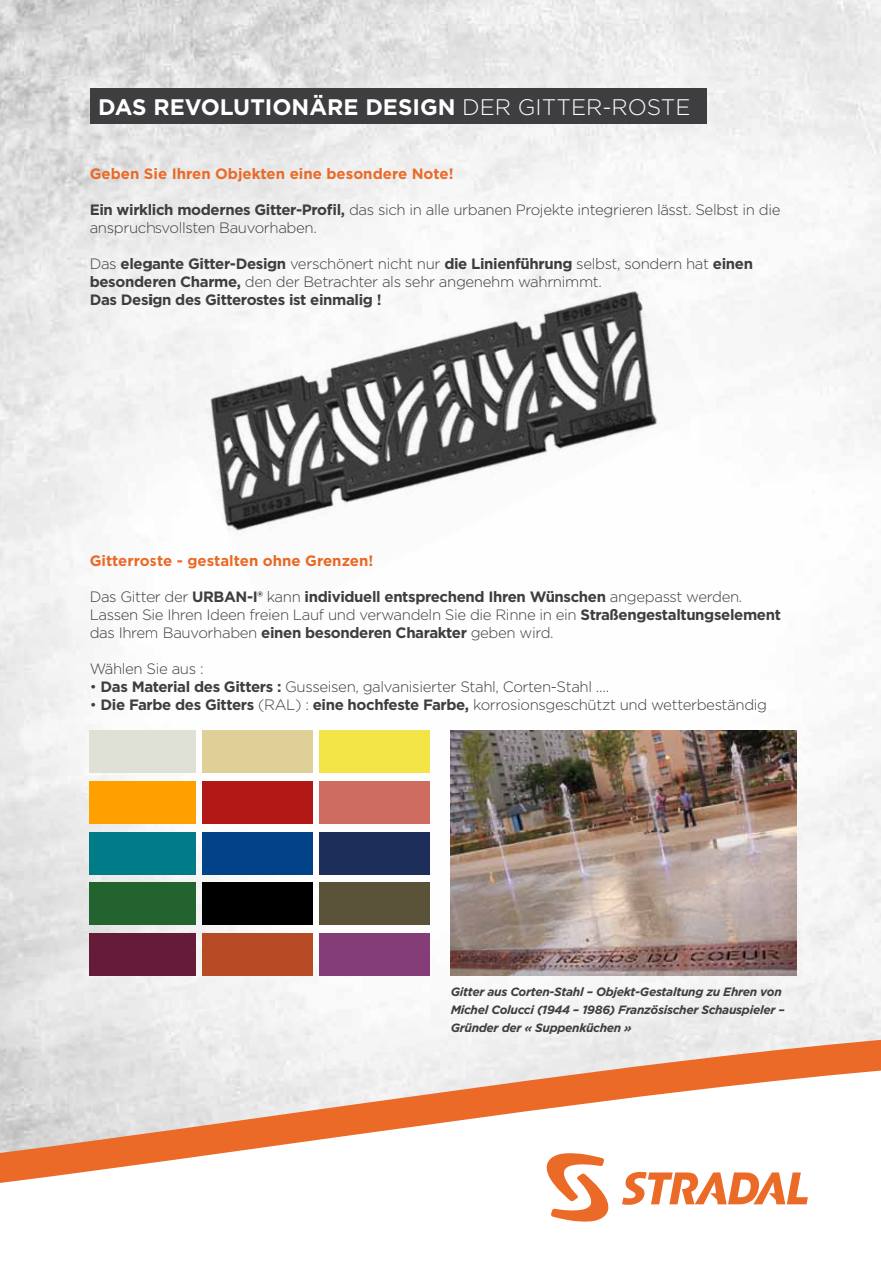
<style>
.page{position:relative;width:881px;height:1263px;background:#fff}
.page>*{position:absolute;margin:0;border:0;box-sizing:border-box;transform-origin:0 0}
.t1{font:700 22.5px "Gotham";color:#fff}
.t2{font:300 22.5px "Gotham";color:#fff}
.t3{font:300 15px/18px "Gotham";letter-spacing:-.025em;color:#3e3d40}
.t4{font:700 15px/18px "Gotham";letter-spacing:-.025em;color:#3e3d40}
.t5{font:700 15px "Gotham";color:#eb6a27}
.t6{font:italic 700 12px/18px "Gotham";letter-spacing:-.025em;color:#3e3d40}
.s1{font-weight:700}
.s2{font-weight:300}
</style>
<div class="page">
<img style="left:0;top:0;width:880px;height:1008px">
<svg style="left:0;top:1008px;width:880px;height:31px;fill:#f0f0f0"></svg>
<svg style="left:0;top:1039px;width:880px;height:163px"></svg>
<svg style="left:541px;top:1152px;width:72px;height:70px"></svg>
<svg style="left:621px;top:1172px;width:186px;height:33px"></svg>
<div style="left:90px;top:88px;width:616px;height:35px;background:#3e3d40"></div>
<div style="left:90px;top:832px;width:106px;height:42px;background:#007c88"></div>
<div style="left:90px;top:934px;width:106px;height:42px;background:#661b39"></div>
<div style="left:90px;top:781px;width:106px;height:42px;background:#ffa000"></div>
<div style="left:90px;top:730px;width:106px;height:43px;background:#dfe1d6"></div>
<div style="left:90px;top:883px;width:106px;height:42px;background:#23632f"></div>
<div style="left:202px;top:832px;width:110px;height:42px;background:#024289"></div>
<div style="left:202px;top:934px;width:110px;height:42px;background:#b74b25"></div>
<div style="left:202px;top:781px;width:110px;height:42px;background:#b21816"></div>
<div style="left:202px;top:730px;width:110px;height:43px;background:#dfd097"></div>
<div style="left:319px;top:883px;width:110px;height:42px;background:#5a5339"></div>
<div style="left:319px;top:832px;width:110px;height:42px;background:#1d2e5a"></div>
<div style="left:319px;top:934px;width:110px;height:42px;background:#843d77"></div>
<div style="left:319px;top:781px;width:110px;height:42px;background:#ce6c5f"></div>
<div style="left:319px;top:730px;width:110px;height:43px;background:#f3e547"></div>
<div style="left:202px;top:883px;width:110px;height:42px;background:#000"></div>
<img style="left:450px;top:730px;width:345px;height:246px">
<img style="left:167px;top:197px;width:541px;height:422px">
<h1 class="t1" style="left:98px;top:92px;width:299px">Das revoluti onäre Desig</h1>
<h1 class="t2" style="left:437px;top:93px;width:119px"><span class="s1">n</span> der Gitte</h1>
<h1 class="t2" style="left:586px;top:93px;width:76px">r-Roste</h1>
<p class="t5" style="left:90px;top:164px;width:365px">Geben Sie Ihren Objekten eine besondere Note!</p>
<p class="t3" style="left:90px;top:200px;width:692px"><span class="s1">Ein wirklich modernes Gitter-Profil,</span> das sich in alle urbanen Projekte integrieren lässt. Selbst in die anspruchsvollsten Bauvorhaben.</p>
<p class="t4" style="left:90px;top:255px;width:664px"><span class="s2">Das</span> elegante Gitter-Design <span class="s2">verschönert nicht nur</span> die Linienführung <span class="s2">selbst, sondern hat</span> einen besonderen Charme, <span class="s2">den der Betrachter als sehr angenehm wahrnimmt.<br></span>Das Design des Gitterostes ist einmalig !</p>
<p class="t5" style="left:90px;top:550px;width:285px">Gitterroste - gestalten ohne Grenzen!</p>
<p class="t3" style="left:90px;top:587px;width:692px">Das Gitter der <span class="s1">Urban-I®</span> kann <span class="s1">individuell entsprechend Ihren Wünschen</span> angepasst werden.<br>Lassen Sie Ihren Ideen freien Lauf und verwandeln Sie die Rinne in ein <span class="s1">Straßengestaltungselement </span>das I hrem Bauvorhaben <span class="s1">einen besonderen Charakter</span> geben wird.</p>
<p class="t3" style="left:90px;top:659px;width:115px">Wählen Sie aus :</p>
<p class="t3" style="left:90px;top:677px;width:521px">• <span class="s1">Das Material des Gitters :</span> Gusseisen, galvanisierter Stahl, Corten-Stahl ….</p>
<p class="t3" style="left:90px;top:695px;width:678px">• <span class="s1">Die Farbe des Gitters</span> (RA L) : <span class="s1">eine hochfeste Farbe,</span> korrosionsgeschützt und wetterbeständig</p>
<p class="t6" style="left:450px;top:983px;width:335px">Gitter aus Corten-Stahl – Objekt-Gestaltung zu Ehren von<br>Michel Colucci (1944 – 1986) Französischer Schauspieler –<br>Gründer der « Suppenküchen »</p>
</div>
